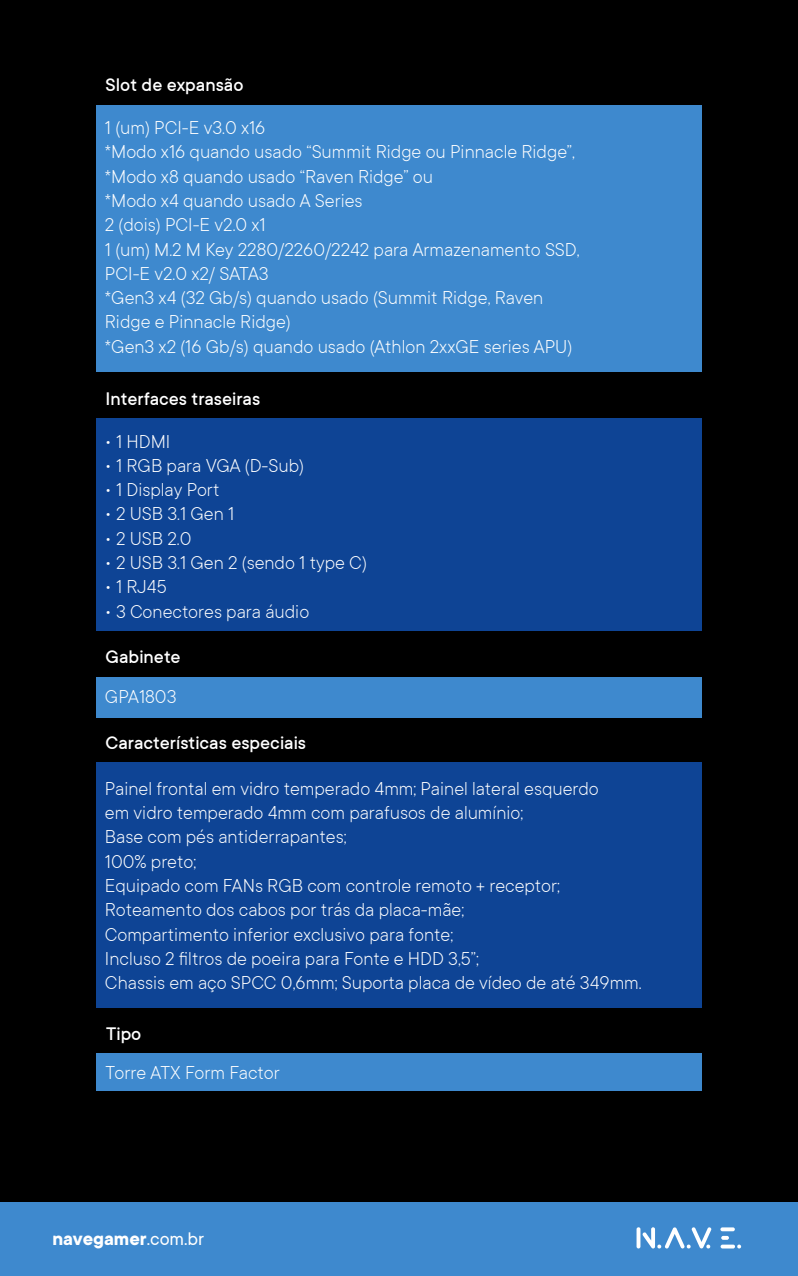
<style>
.page{position:relative;width:798px;height:1276px;background:#fff}
.page>*{position:absolute;margin:0;border:0;box-sizing:border-box;transform-origin:0 0}
.t1{font:300 20.25px/24.3px "TT Commons";color:#fff}
.t2{font:500 20.25px "TT Commons";color:#fff}
.t3{font:700 20.25px "TT Commons";color:#fff}
.s1{font-weight:400}
</style>
<div class="page">
<div style="left:0;top:0;width:797px;height:1276px;background:#000"></div>
<div style="left:0;top:1202px;width:797px;height:74px;background:#3e89ce"></div>
<svg style="left:636px;top:1227px;width:75px;height:21px"></svg>
<svg style="left:720px;top:1227px;width:20px;height:21px"></svg>
<div style="left:96px;top:105px;width:605px;height:266px;background:#3e89ce"></div>
<div style="left:96px;top:418px;width:605px;height:213px;background:#0e4495"></div>
<div style="left:96px;top:677px;width:605px;height:41px;background:#3e89ce"></div>
<div style="left:96px;top:762px;width:605px;height:246px;background:#0e4495"></div>
<div style="left:96px;top:1053px;width:606px;height:37px;background:#3e89ce"></div>
<p class="t2" style="left:106px;top:74px;width:139px">Slot de expansão</p>
<p class="t1" style="left:105px;top:115px;width:476px">1 (um) PCI-E v3.0 x16<br>*Modo x16 quando usado “Summit Ridge ou Pinnacle Ridge”, *Modo x8 quando usado “Raven Ridge” ou<br>*Modo x4 quando usado A Series<br>2 (dois) PCI-E v2.0 x1<br>1 (um) M.2 M Key 2280/2260/2242 para Armazenamento SSD, PCI-E v2.0 x2/ SATA3<br>*Gen3 x4 (32 Gb/s) quando usado (Summit Ridge, Raven Ridge e Pinnacle Ridge)<br>*Gen3 x2 (16 Gb/s) quando usado (Athlon 2xxGE series APU)</p>
<p class="t2" style="left:106px;top:387px;width:156px">Interfaces traseiras</p>
<p class="t1" style="left:105px;top:429px;width:67px">• 1 HDMI</p>
<p class="t1" style="left:105px;top:453px;width:200px">• 1 RGB para VGA (D-Sub)</p>
<p class="t1" style="left:105px;top:477px;width:116px">• 1 Display Port</p>
<p class="t1" style="left:105px;top:502px;width:131px">• 2 USB 3.1 Gen 1</p>
<p class="t1" style="left:105px;top:526px;width:88px">• 2 USB 2.0</p>
<p class="t1" style="left:105px;top:550px;width:263px">• 2 USB 3.1 Gen 2 (sendo 1 type C)</p>
<p class="t1" style="left:105px;top:575px;width:63px">• 1 RJ45</p>
<p class="t1" style="left:105px;top:599px;width:206px">• 3 Conectores para áudio</p>
<p class="t2" style="left:106px;top:646px;width:76px">Gabinete</p>
<p class="t1" style="left:105px;top:684px;width:73px">GPA1803</p>
<p class="t2" style="left:106px;top:732px;width:202px">Características especiais</p>
<p class="t1" style="left:105px;top:776px;width:538px">Painel frontal em vidro temperado 4mm; Painel lateral esquerdo<br>em vidro temperado 4mm com parafusos de alumínio;<br>Base com pés antiderrapantes;<br>100% preto;<br>Equipado com FANs RGB com controle remoto + receptor; Roteamento dos cabos por trás da placa-mãe;<br>Compartimento inferior exclusivo para fonte;<br>Incluso 2 filtros de poeira para Fonte e HDD 3,5”;<br>Chassis em aço SPCC 0,6mm; Suporta placa de vídeo de até 349mm.</p>
<p class="t2" style="left:106px;top:1022px;width:37px">Tipo</p>
<p class="t1" style="left:105px;top:1060px;width:176px">Torre ATX Form Factor</p>
<p class="t3" style="left:52px;top:1227px;width:153px">navegamer<span class="s1">.com.br</span></p>
</div>
